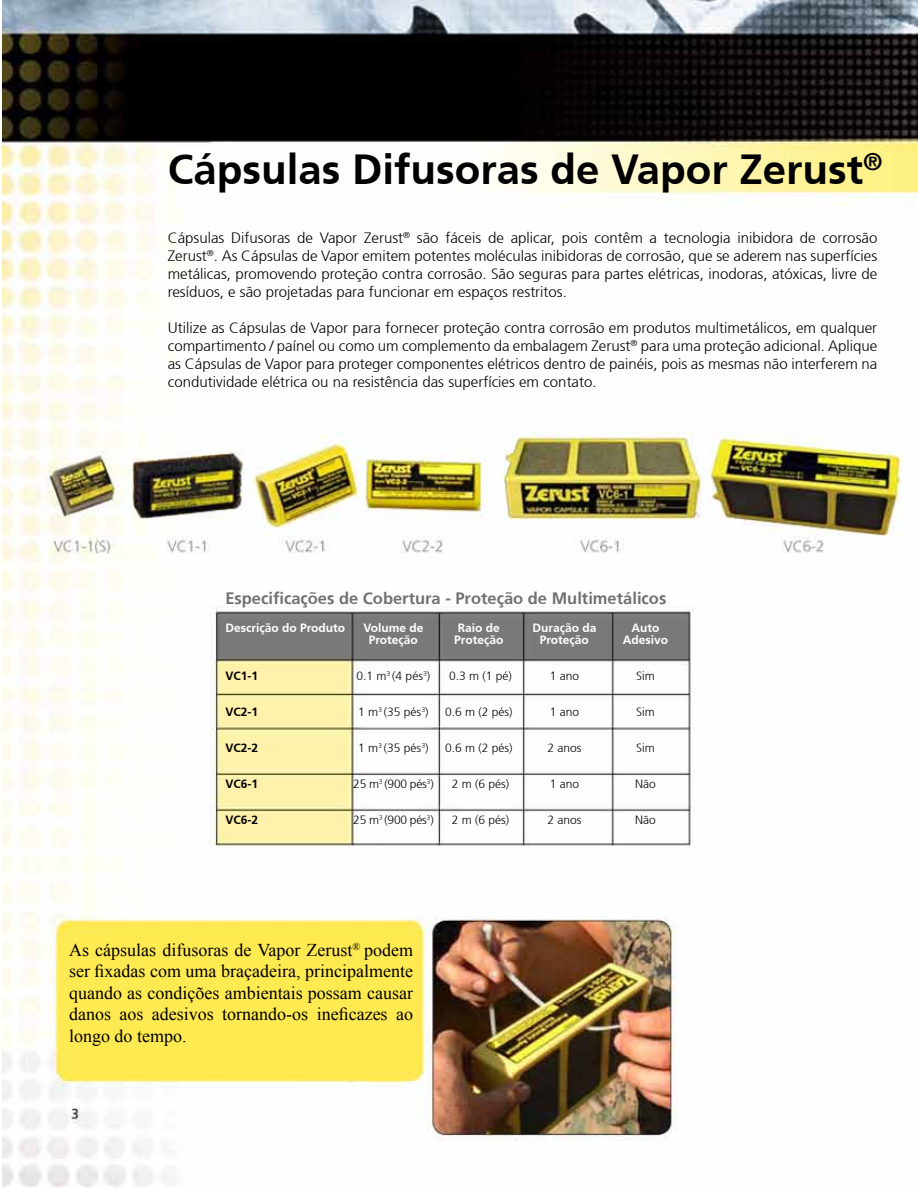
<style>
.page{position:relative;width:918px;height:1188px;background:#fff}
.page>*{position:absolute;margin:0;border:0;box-sizing:border-box;transform-origin:0 0}
.t1{font:700 42px "Frutiger 65";color:#000}
.t2{font:18px/21.6px "Times New Roman";color:#000;text-align:justify}
.t3{font:700 16.5px "Frutiger";color:#707172}
.t4{font:300 15px/18px "Frutiger 45";color:#000;text-align:justify}
.t5{font:300 12px "Frutiger 45";color:#000}
.t6{font:700 12px "Frutiger 65";color:#fff}
.t7{font:700 12px "Frutiger 65";color:#000}
</style>
<div class="page">
<img style="left:2px;top:0;width:916px;height:1188px">
<h1 class="t1" style="left:168px;top:144px;width:716px">Cápsulas Difusoras de Vapor Zerust<sup>®</sup></h1>
<p class="t4" style="left:168px;top:229px;width:711px">Cápsulas Difusoras de Vapor Zerust<sup>®</sup> são fáceis de aplicar, pois contêm a tecnologia inibidora de corrosão Zerust<sup>®</sup>. As Cápsulas de Vapor emitem potentes moléculas inibidoras de corrosão, que se aderem nas superfícies metálicas, promovendo proteção contra corrosão. São seguras para partes elétricas, inodoras, atóxicas, livre de resíduos, e são projetadas para funcionar em espaços restritos.</p>
<p class="t4" style="left:168px;top:319px;width:711px">Utilize as Cápsulas de Vapor para fornecer proteção contra corrosão em produtos multimetálicos, em qualquer compartimento / paínel ou como um complemento da embalagem Zerust<sup>®</sup> para uma proteção adicional. Aplique as Cápsulas de Vapor para proteger componentes elétricos dentro de painéis, pois as mesmas não interferem na condutividade elétrica ou na resistência das superfícies em contato.</p>
<p class="t3" style="left:225px;top:589px;width:442px">Especificações de Cobertura - Proteção de Multimetálicos</p>
<p class="t6" style="left:225px;top:621px;width:121px">Descrição do Produto</p>
<p class="t6" style="left:363px;top:621px;width:62px">Volume de</p>
<p class="t6" style="left:458px;top:621px;width:44px">Raio de</p>
<p class="t6" style="left:532px;top:621px;width:66px">Duração da</p>
<p class="t6" style="left:631px;top:621px;width:29px">Auto</p>
<p class="t6" style="left:369px;top:633px;width:51px">Proteção</p>
<p class="t6" style="left:454px;top:633px;width:51px">Proteção</p>
<p class="t6" style="left:540px;top:633px;width:51px">Proteção</p>
<p class="t6" style="left:623px;top:633px;width:47px">Adesivo</p>
<p class="t7" style="left:225px;top:669px;width:34px">VC1-1</p>
<p class="t5" style="left:356px;top:669px;width:75px">0.1 m<sup>3</sup> (4 pés<sup>3</sup>)</p>
<p class="t5" style="left:449px;top:669px;width:64px">0.3 m (1 pé)</p>
<p class="t5" style="left:550px;top:669px;width:31px">1 ano</p>
<p class="t5" style="left:636px;top:669px;width:20px">Sim</p>
<p class="t7" style="left:225px;top:705px;width:34px">VC2-1</p>
<p class="t5" style="left:358px;top:705px;width:72px">1 m<sup>3</sup> (35 pés<sup>3</sup>)</p>
<p class="t5" style="left:445px;top:705px;width:69px">0.6 m (2 pés)</p>
<p class="t5" style="left:550px;top:705px;width:31px">1 ano</p>
<p class="t5" style="left:636px;top:705px;width:20px">Sim</p>
<p class="t7" style="left:225px;top:741px;width:34px">VC2-2</p>
<p class="t5" style="left:358px;top:741px;width:72px">1 m<sup>3</sup> (35 pés<sup>3</sup>)</p>
<p class="t5" style="left:445px;top:741px;width:69px">0.6 m (2 pés)</p>
<p class="t5" style="left:547px;top:741px;width:36px">2 anos</p>
<p class="t5" style="left:636px;top:741px;width:20px">Sim</p>
<p class="t7" style="left:225px;top:777px;width:34px">VC6-1</p>
<p class="t5" style="left:353px;top:777px;width:82px">25 m<sup>3</sup> (900 pés<sup>3</sup>)</p>
<p class="t5" style="left:452px;top:777px;width:59px">2 m (6 pés)</p>
<p class="t5" style="left:550px;top:777px;width:31px">1 ano</p>
<p class="t5" style="left:635px;top:777px;width:22px">Não</p>
<p class="t7" style="left:225px;top:813px;width:34px">VC6-2</p>
<p class="t5" style="left:353px;top:813px;width:82px">25 m<sup>3</sup> (900 pés<sup>3</sup>)</p>
<p class="t5" style="left:452px;top:813px;width:59px">2 m (6 pés)</p>
<p class="t5" style="left:547px;top:813px;width:36px">2 anos</p>
<p class="t5" style="left:635px;top:813px;width:22px">Não</p>
<p class="t2" style="left:69px;top:938px;width:345px">As cápsulas difusoras de Vapor Zerust<sup>®</sup> podem ser fixadas com uma braçadeira, principalmente quando as condições ambientais possam causar danos aos adesivos tornando-os ineficazes ao longo do tempo.</p>
</div>
